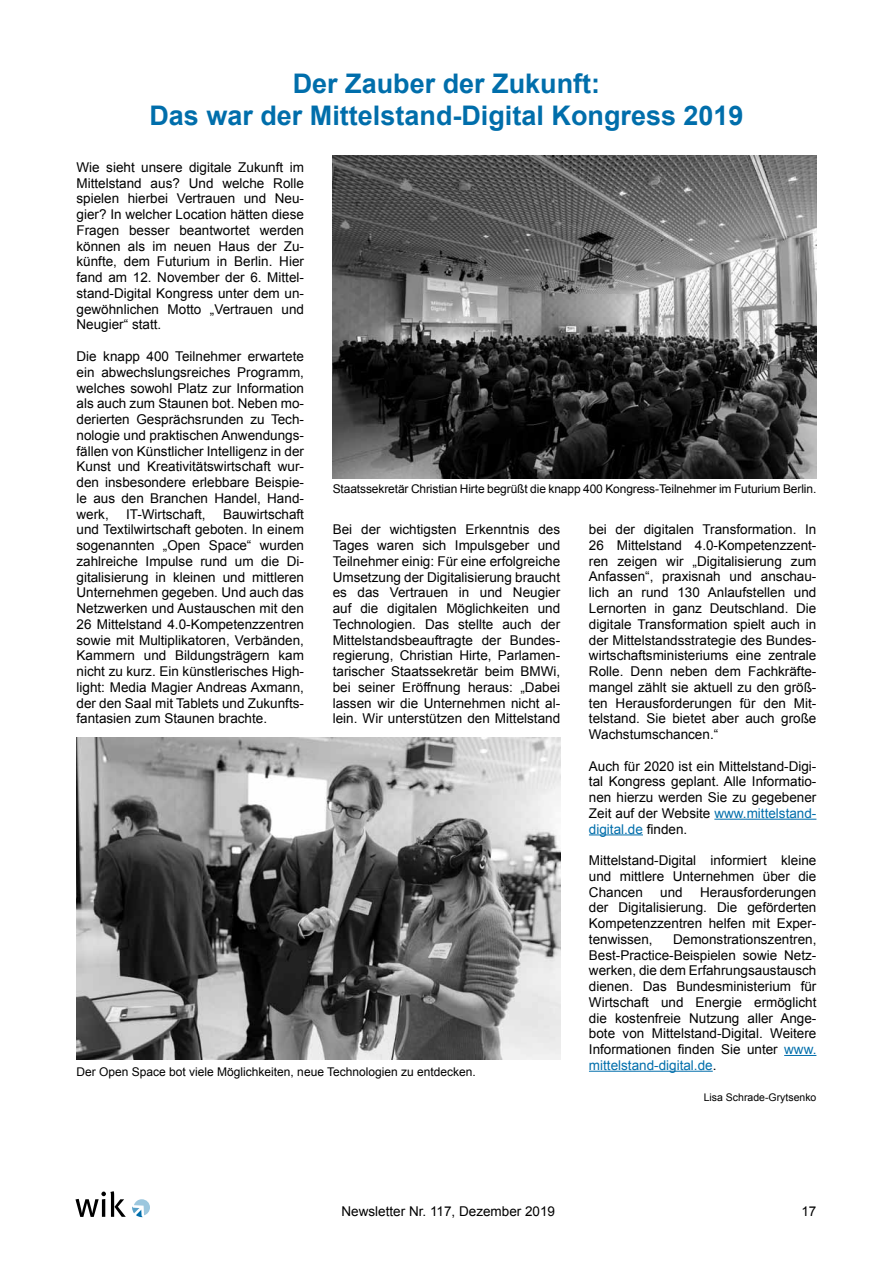
<style>
.page{position:relative;width:893px;height:1263px;background:#fff}
.page>*{position:absolute;margin:0;border:0;box-sizing:border-box;transform-origin:0 0}
.t1{font:700 27px/31.5px "Arial";color:#006eab;text-align:center}
.t2{font:13.5px/15.8px "Arial";color:#000;text-align:justify}
.t3{font:12px "Arial";letter-spacing:-.01em;color:#000}
.t4{font:10.5px "Arial";color:#000}
.s1{color:#006eab}
</style>
<div class="page">
<svg style="left:75px;top:1191px;width:51px;height:26px"></svg>
<svg style="left:132px;top:1199px;width:18px;height:18px"></svg>
<hr style="left:714px;top:819px;width:102px;height:1px;background:#006eab">
<hr style="left:589px;top:834px;width:54px;height:1px;background:#006eab">
<hr style="left:784px;top:1055px;width:32px;height:1px;background:#006eab">
<hr style="left:589px;top:1071px;width:124px;height:1px;background:#006eab">
<img style="left:77px;top:737px;width:483px;height:323px">
<img style="left:333px;top:156px;width:483px;height:322px">
<h1 class="t1" style="left:149px;top:69px;width:596px">Der Zauber der Zukunft:<br>Das war der Mittelstand-Digital Kongress 2019</h1>
<p class="t2" style="left:77px;top:159px;width:229px">Wie sieht unsere digitale Zukunft im Mittelstand aus? Und welche Rolle spielen hierbei Vertrauen und Neu&shy;gier? In welcher Location hätten diese Fragen besser beantwortet werden können als im neuen Haus der Zu&shy;künfte, dem Futurium in Berlin. Hier fand am 12. November der 6. Mittel&shy;stand-Digital Kongress unter dem un&shy;gewöhnlichen Motto „Vertrauen und Neugier“ statt.</p>
<p class="t2" style="left:77px;top:348px;width:229px">Die knapp 400 Teilnehmer erwartete ein abwechslungsreiches Programm, welches sowohl Platz zur Information als auch zum Staunen bot. Neben mo&shy;derierten Gesprächsrunden zu Tech&shy;nologie und praktischen Anwendungs&shy;fällen von Künstlicher Intelligenz in der Kunst und Kreativitätswirtschaft wur&shy;den insbesondere erlebbare Beispie&shy;le aus den Branchen Handel, Hand&shy;werk,</p>
<p class="t3" style="left:333px;top:481px;width:485px">Staatssekretär Christian Hirte begrüßt die knapp 400 Kongress-Teilnehmer im Futurium Berlin.</p>
<p class="t2" style="left:77px;top:506px;width:229px;text-indent:146px">Bauwirtschaft und Textilwirtschaft geboten. In einem sogenannten „Open Space“ wurden zahlreiche Impulse rund um die Di&shy;gitalisierung in kleinen und mittleren Unternehmen gegeben. Und auch das Netzwerken und Austauschen mit den 26 Mittelstand 4.0-Kompetenzzentren sowie mit Multiplikatoren, Verbänden, Kammern und Bildungsträgern kam nicht zu kurz. Ein künstlerisches High&shy;light: Media Magier Andreas Axmann, der den Saal mit Tablets und Zukunfts&shy;fantasien zum Staunen brachte.</p>
<p class="t2" style="left:126px;top:506px;width:81px">IT-Wirtschaft,</p>
<p class="t2" style="left:333px;top:522px;width:229px">Bei der wichtigsten Erkenntnis des Tages waren sich Impulsgeber und Teilnehmer einig: Für eine erfolgreiche Umsetzung der Digitalisierung braucht es das Vertrauen in und Neugier auf die digitalen Möglichkeiten und Technologien. Das stellte auch der Mittelstandsbeauftragte der Bundes&shy;regierung, Christian Hirte, Parlamen&shy;tarischer Staatssekretär beim BMWi, bei seiner Eröffnung heraus: „Dabei lassen wir die Unternehmen nicht al&shy;lein. Wir unterstützen den Mittelstand</p>
<p class="t2" style="left:589px;top:522px;width:229px">bei der digitalen Transformation. In 26 Mittelstand 4.0-Kompetenzzent&shy;ren zeigen wir „Digitalisierung zum Anfassen“, praxisnah und anschau&shy;lich an rund 130 Anlaufstellen und Lernorten in ganz Deutschland. Die digitale Transformation spielt auch in der Mittelstandsstrategie des Bundes&shy;wirtschaftsministeriums eine zentrale Rolle. Denn neben dem Fachkräfte&shy;mangel zählt sie aktuell zu den größ&shy;ten Herausforderungen für den Mit&shy;telstand. Sie bietet aber auch große Wachstumschancen.“</p>
<p class="t2" style="left:589px;top:758px;width:229px">Auch für 2020 ist ein Mittelstand-Digi&shy;tal Kongress geplant. Alle Informatio&shy;nen hierzu werden Sie zu gegebener Zeit auf der Website <span class="s1">www.mittelstand&shy;digital.de</span> finden.</p>
<p class="t2" style="left:589px;top:852px;width:229px">Mittelstand-Digital informiert kleine und mittlere Unternehmen über die Chancen</p>
<p class="t2" style="left:589px;top:884px;width:229px;text-indent:111px">Herausforderungen der Digitalisierung. Die geförderten Kompetenzzentren helfen mit Exper&shy;tenwissen,</p>
<p class="t2" style="left:660px;top:884px;width:24px">und</p>
<p class="t2" style="left:589px;top:931px;width:229px;text-indent:84px">Demonstrationszentren, Best-Practice-Beispielen sowie Netz&shy;werken, die dem Erfahrungsaustausch dienen. Das Bundesministerium für Wirtschaft und Energie ermöglicht die kostenfreie Nutzung aller Ange&shy;bote von Mittelstand-Digital. Weitere Informationen finden Sie unter <span class="s1">www. mittelstand-digital.de</span>.</p>
<p class="t4" style="left:704px;top:1091px;width:114px">Lisa Schrade-Grytsenko</p>
<p class="t3" style="left:77px;top:1064px;width:401px">Der Open Space bot viele Möglichkeiten, neue Technologien zu entdecken.</p>
<p class="t2" style="left:342px;top:1204px;width:215px">Newsletter Nr. 117, Dezember 2019</p>
<p class="t2" style="left:801px;top:1204px;width:17px">17</p>
</div>
